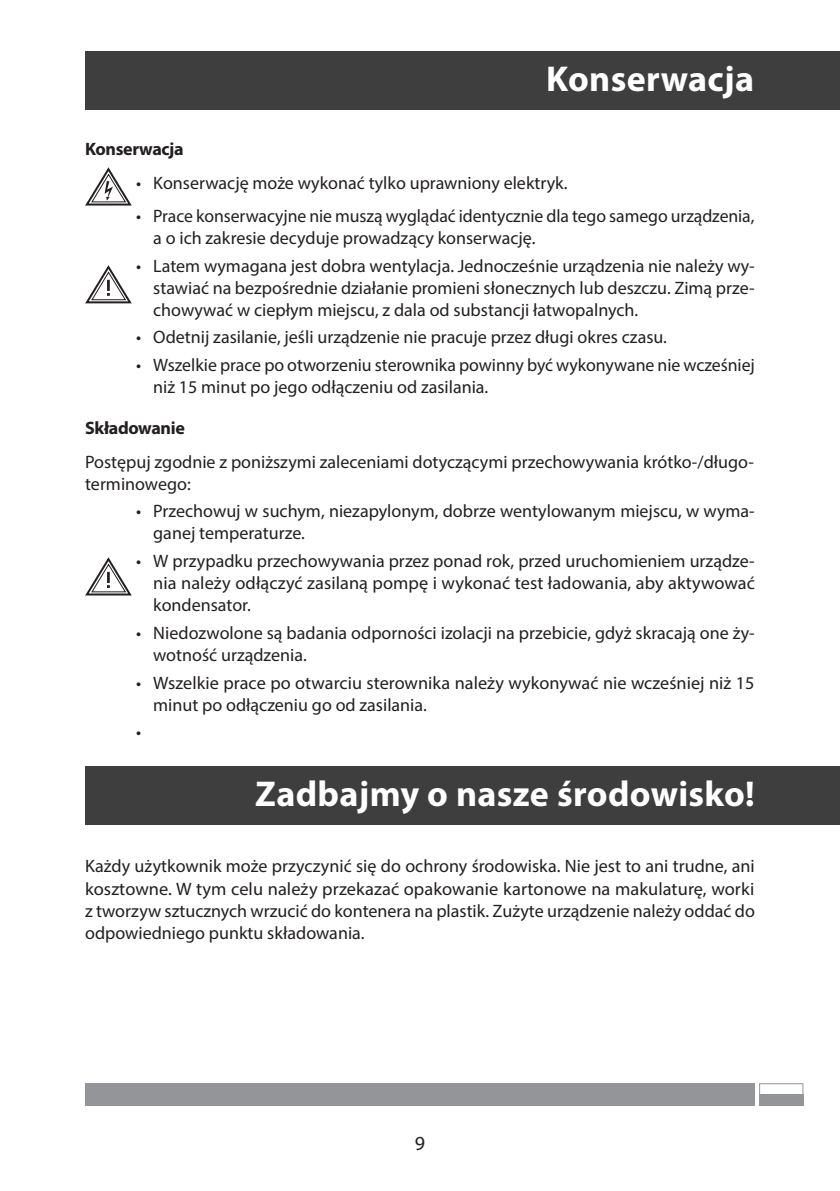
<style>
.page{position:relative;width:840px;height:1191px;background:#fff}
.page>*{position:absolute;margin:0;border:0;box-sizing:border-box;transform-origin:0 0}
.Srodtyt_2_Prawy_kopia{font:700 36px "Myriad Pro";letter-spacing:.01em;color:#fff}
.Srodtyt_2_Prawy{font:700 36px "Myriad Pro";letter-spacing:.01em;color:#fff}
.t1{font:20px "Myriad Pro";color:#231f20}
.Tekst{font:18px/22px "Myriad Pro";color:#231f20}
.Srodtyt_3{font:700 18px "Myriad Pro";letter-spacing:-.02em;color:#231f20}
</style>
<div class="page">
<div style="left:85px;top:1083px;width:669px;height:23px;background:#939598"></div>
<div style="left:758px;top:1083px;width:45px;height:23px;border:1px solid #939598"></div>
<div style="left:758px;top:1094px;width:44px;height:12px;background:#939598"></div>
<div style="left:85px;top:51px;width:754px;height:59px;background:#3e3e3f"></div>
<div style="left:85px;top:765px;width:754px;height:59px;background:#3e3e3f"></div>
<svg style="left:85px;top:167px;width:47px;height:39px"></svg>
<svg style="left:85px;top:557px;width:47px;height:39px"></svg>
<svg style="left:85px;top:265px;width:47px;height:39px"></svg>
<p class="Srodtyt_2_Prawy" style="left:546px;top:56px;width:209px">Konserwacja</p>
<p class="Srodtyt_3" style="left:85px;top:137px;width:100px">Konserwacja</p>
<p class="Tekst" style="left:136px;top:171px;width:433px">• Konserwację może wykonać tylko uprawniony elektryk.</p>
<p class="Tekst" style="left:153px;top:205px;width:602px;text-indent:-17px">• Prace konserwacyjne nie muszą wyglądać identycznie dla tego samego urządzenia, a o ich zakresie decyduje prowadzący konserwację.</p>
<p class="Tekst" style="left:153px;top:254px;width:602px;text-align:justify;text-indent:-17px">• Latem wymagana jest dobra wentylacja. Jednocześnie urządzenia nie należy wy&shy;stawiać na bezpośrednie działanie promieni słonecznych lub deszczu. Zimą prze&shy;chowywać w ciepłym miejscu, z dala od substancji łatwopalnych.</p>
<p class="Tekst" style="left:136px;top:326px;width:532px">• Odetnij zasilanie, jeśli urządzenie nie pracuje przez długi okres czasu.</p>
<p class="Tekst" style="left:153px;top:354px;width:603px;text-indent:-17px">• Wszelkie prace po otworzeniu sterownika powinny być wykonywane nie wcześniej niż 15 minut po jego odłączeniu od zasilania.</p>
<p class="Srodtyt_3" style="left:85px;top:416px;width:101px">Składowanie</p>
<p class="Tekst" style="left:85px;top:450px;width:670px">Postępuj zgodnie z poniższymi zaleceniami dotyczącymi przechowywania krótko-/długo&shy;terminowego:</p>
<p class="Tekst" style="left:153px;top:500px;width:602px;text-indent:-17px">• Przechowuj w suchym, niezapylonym, dobrze wentylowanym miejscu, w wyma&shy;ganej temperaturze.</p>
<p class="Tekst" style="left:153px;top:550px;width:603px;text-align:justify;text-indent:-17px">• W przypadku przechowywania przez ponad rok, przed uruchomieniem urządze&shy;nia należy odłączyć zasilaną pompę i wykonać test ładowania, aby aktywować kondensator.</p>
<p class="Tekst" style="left:153px;top:621px;width:602px;text-indent:-17px">• Niedozwolone są badania odporności izolacji na przebicie, gdyż skracają one ży&shy;wotność urządzenia.</p>
<p class="Tekst" style="left:153px;top:671px;width:602px;text-indent:-17px">• Wszelkie prace po otwarciu sterownika należy wykonywać nie wcześniej niż 15 minut po odłączeniu go od zasilania.</p>
<p class="Tekst" style="left:136px;top:721px;width:7px">•</p>
<p class="Srodtyt_2_Prawy_kopia" style="left:255px;top:770px;width:501px">Zadbajmy o nasze środowisko!</p>
<p class="Tekst" style="left:85px;top:855px;width:671px;text-align:justify">Każdy użytkownik może przyczynić się do ochrony środowiska. Nie jest to ani trudne, ani kosztowne. W tym celu należy przekazać opakowanie kartonowe na makulaturę, worki z tworzyw sztucznych wrzucić do kontenera na plastik. Zużyte urządzenie należy oddać do odpowiedniego punktu składowania.</p>
<p class="t1" style="left:414px;top:1130px;width:12px">9</p>
</div>
